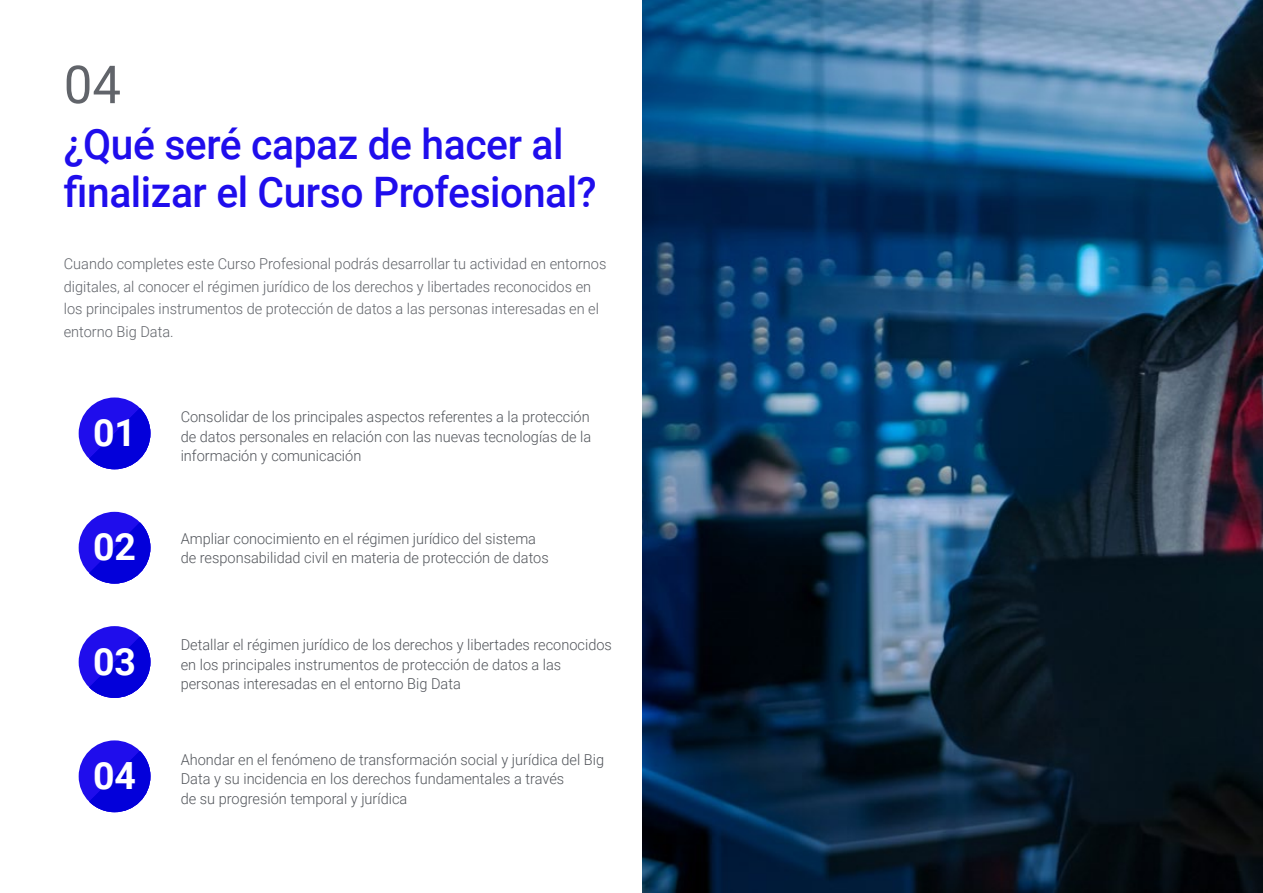
<style>
.page{position:relative;width:1263px;height:893px;background:#fff}
.page>*{position:absolute;margin:0;border:0;box-sizing:border-box;transform-origin:0 0}
.t1{font:52.5px "Roboto";color:#61646a}
.t2{font:500 42px/48px "Roboto";letter-spacing:-.01em;color:#1f0dec}
.t3{font:700 37.5px "Roboto";color:#fff}
.t4{font:300 15px/19.5px "Roboto";color:#52555b}
.t5{font:300 15px/22.5px "Roboto";color:#61646a}
</style>
<div class="page">
<div style="left:79px;top:512px;width:71px;height:72px;background:#1f0dec;border-radius:50%"></div>
<svg style="left:89px;top:522px;width:61px;height:62px"></svg>
<div style="left:79px;top:740px;width:71px;height:72px;background:#1f0dec;border-radius:50%"></div>
<svg style="left:89px;top:751px;width:61px;height:61px"></svg>
<div style="left:79px;top:626px;width:71px;height:72px;background:#1f0dec;border-radius:50%"></div>
<svg style="left:89px;top:637px;width:61px;height:61px"></svg>
<div style="left:79px;top:397px;width:71px;height:72px;background:#1f0dec;border-radius:50%"></div>
<svg style="left:89px;top:408px;width:61px;height:61px"></svg>
<img style="left:642px;top:0;width:621px;height:893px">
<h1 class="t1" style="left:64px;top:48px;width:59px">04</h1>
<h2 class="t2" style="left:64px;top:119px;width:534px">¿Qué seré capaz de hacer al finalizar el Curso Profesional?</h2>
<p class="t5" style="left:64px;top:252px;width:544px">Cuando completes este Curso Profesional podrás desarrollar tu actividad en entornos digitales, al conocer el régimen jurídico de los derechos y libertades reconocidos en los principales instrumentos de protección de datos a las personas interesadas en el entorno Big Data.</p>
<h3 class="t3" style="left:93px;top:407px;width:45px">01</h3>
<p class="t4" style="left:181px;top:407px;width:412px;text-align:justify">Consolidar de los principales aspectos referentes a la protección de datos personales en relación con las nuevas tecnologías de la información y comunicación</p>
<h3 class="t3" style="left:93px;top:521px;width:45px">02</h3>
<p class="t4" style="left:181px;top:528px;width:370px">Ampliar conocimiento en el régimen jurídico del sistema de responsabilidad civil en materia de protección de datos</p>
<h3 class="t3" style="left:93px;top:635px;width:45px">03</h3>
<p class="t4" style="left:181px;top:635px;width:433px">Detallar el régimen jurídico de los derechos y libertades reconocidos en los principales instrumentos de protección de datos a las personas interesadas en el entorno Big Data</p>
<h3 class="t3" style="left:93px;top:749px;width:45px">04</h3>
<p class="t4" style="left:181px;top:749px;width:425px">Ahondar en el fenómeno de transformación social y jurídica del Big<br>Data y su incidencia en los derechos fundamentales a través<br>de su progresión temporal y jurídica</p>
</div>
